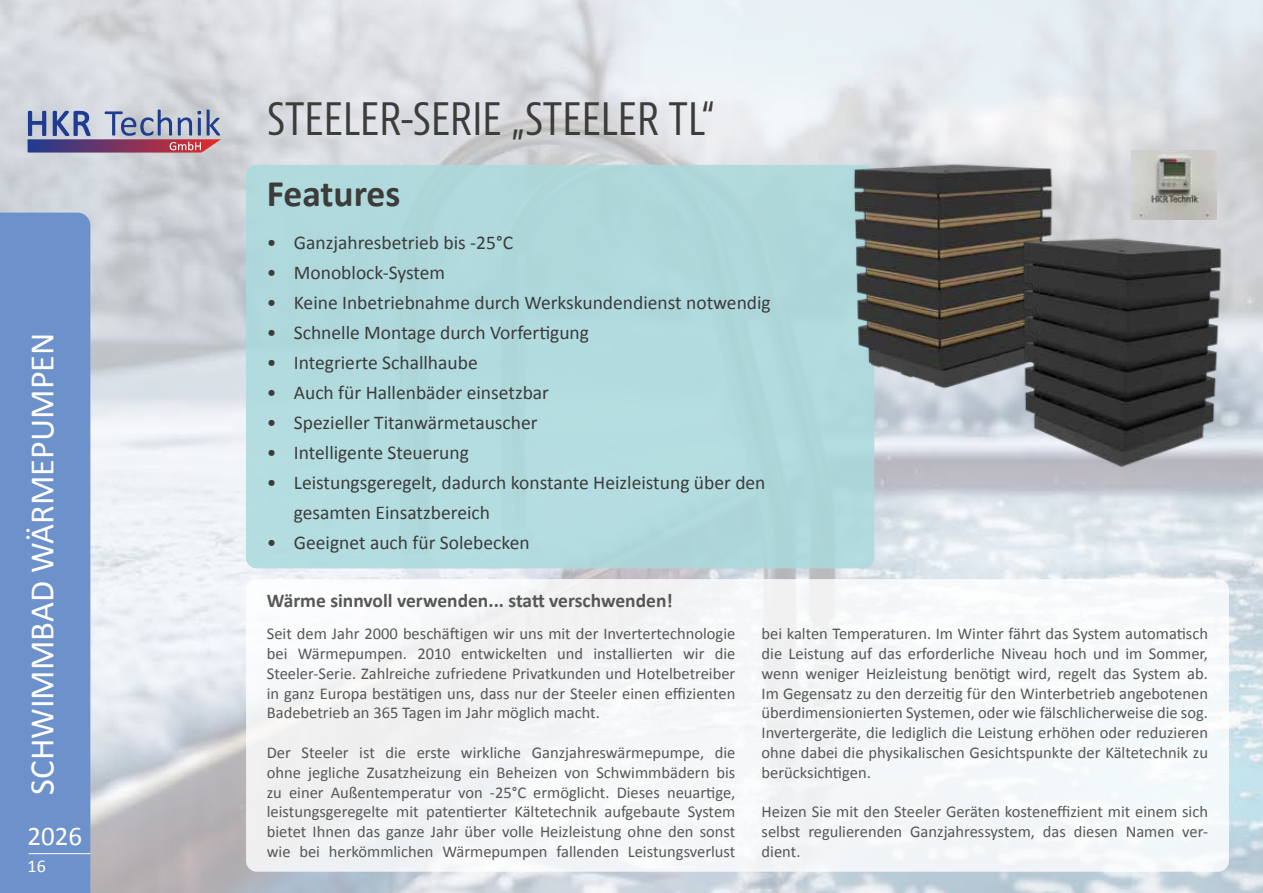
<style>
.page{position:relative;width:1263px;height:893px;background:#fff}
.page>*{position:absolute;margin:0;border:0;box-sizing:border-box;transform-origin:0 0}
.t1{font:condensed 43.5px "Bernino Sans";color:#3c3c3b}
.t2{font:700 37.5px "Calibri";color:#3c3c3b}
.t3{font:34.5px "Calibri";color:#fff}
.t4{font:27px "Calibri";color:#fff}
.t5{font:19.5px/30px "Calibri";color:#3c3c3b}
.t6{font:700 19.5px "Calibri";color:#575756}
.t7{font:18px "Calibri";color:#fff}
.t8{font:16.5px/19.8px "Calibri";color:#575756;text-align:justify}
</style>
<div class="page">
<div style="left:0;top:213px;width:90px;height:680px;background:#6d91ca"></div>
<hr style="left:29px;top:853px;width:61px;height:1px;background:#fff">
<svg style="left:28px;top:109px;width:193px;height:44px;background:#978ba9"></svg>
<div style="left:246px;top:579px;width:983px;height:293px;background:#f4f7f8;border-radius:11px"></div>
<div style="left:246px;top:165px;width:628px;height:403px;background:#b1dadd;border-radius:11px"></div>
<img style="left:841px;top:155px;width:218px;height:245px">
<img style="left:1016px;top:227px;width:222px;height:245px">
<img style="left:1132px;top:151px;width:84px;height:69px">
<h3 class="t3" style="left:18px;top:795px;width:464px;rotate:-90deg">SCHWIMMBAD WÄRMEPUMPEN</h3>
<h3 class="t4" style="left:27px;top:817px;width:56px">2026</h3>
<p class="t7" style="left:28px;top:854px;width:20px">16</p>
<h1 class="t1" style="left:267px;top:92px;width:450px">STEELER-SERIE „STEELER TL“</h1>
<h2 class="t2" style="left:267px;top:167px;width:135px">Features</h2>
<p class="t5" style="left:267px;top:227px;width:248px">• Ganzjahresbetrieb bis -25°C</p>
<p class="t5" style="left:267px;top:257px;width:180px">• Monoblock-System</p>
<p class="t5" style="left:267px;top:287px;width:505px">• Keine Inbetriebnahme durch Werkskundendienst notwendig</p>
<p class="t5" style="left:267px;top:317px;width:324px">• Schnelle Montage durch Vorfertigung</p>
<p class="t5" style="left:267px;top:347px;width:212px">• Integrierte Schallhaube</p>
<p class="t5" style="left:267px;top:377px;width:284px">• Auch für Hallenbäder einsetzbar</p>
<p class="t5" style="left:267px;top:407px;width:272px">• Spezieller Titanwärmetauscher</p>
<p class="t5" style="left:267px;top:437px;width:204px">• Intelligente Steuerung</p>
<p class="t5" style="left:294px;top:467px;width:473px;text-indent:-27px">• Leistungsgeregelt, dadurch konstante Heizleistung über den gesamten Einsatzbereich</p>
<p class="t5" style="left:267px;top:527px;width:264px">• Geeignet auch für Solebecken</p>
<p class="t6" style="left:267px;top:587px;width:408px">Wärme sinnvoll verwenden... statt verschwenden!</p>
<p class="t8" style="left:267px;top:623px;width:470px">Seit dem Jahr 2000 beschäftigen wir uns mit der Invertertechnologie bei Wärmepumpen. 2010 entwickelten und installierten wir die Steeler-Serie. Zahlreiche zufriedene Privatkunden und Hotelbetreiber in ganz Europa bestätigen uns, dass nur der Steeler einen effizienten Badebetrieb an 365 Tagen im Jahr möglich macht.</p>
<p class="t8" style="left:267px;top:742px;width:470px">Der Steeler ist die erste wirkliche Ganzjahreswärmepumpe, die ohne jegliche Zusatzheizung ein Beheizen von Schwimmbädern bis zu einer Außentemperatur von -25°C ermöglicht. Dieses neuartige, leistungsgeregelte mit patentierter Kältetechnik aufgebaute System bietet Ihnen das ganze Jahr über volle Heizleistung ohne den sonst wie bei herkömmlichen Wärmepumpen fallenden Leistungsverlust</p>
<p class="t8" style="left:762px;top:623px;width:448px">bei kalten Temperaturen. Im Winter fährt das System automatisch die Leistung auf das erforderliche Niveau hoch und im Sommer, wenn weniger Heizleistung benötigt wird, regelt das System ab.<br>Im Gegensatz zu den derzeitig für den Winterbetrieb angebotenen überdimensionierten Systemen, oder wie fälschlicherweise die sog.<br>Invertergeräte, die lediglich die Leistung erhöhen oder reduzieren ohne dabei die physikalischen Gesichtspunkte der Kältetechnik zu berücksichtigen.</p>
<p class="t8" style="left:762px;top:802px;width:448px">Heizen Sie mit den Steeler Geräten kosteneffizient mit einem sich selbst regulierenden Ganzjahressystem, das diesen Namen ver&shy;dient.</p>
</div>
